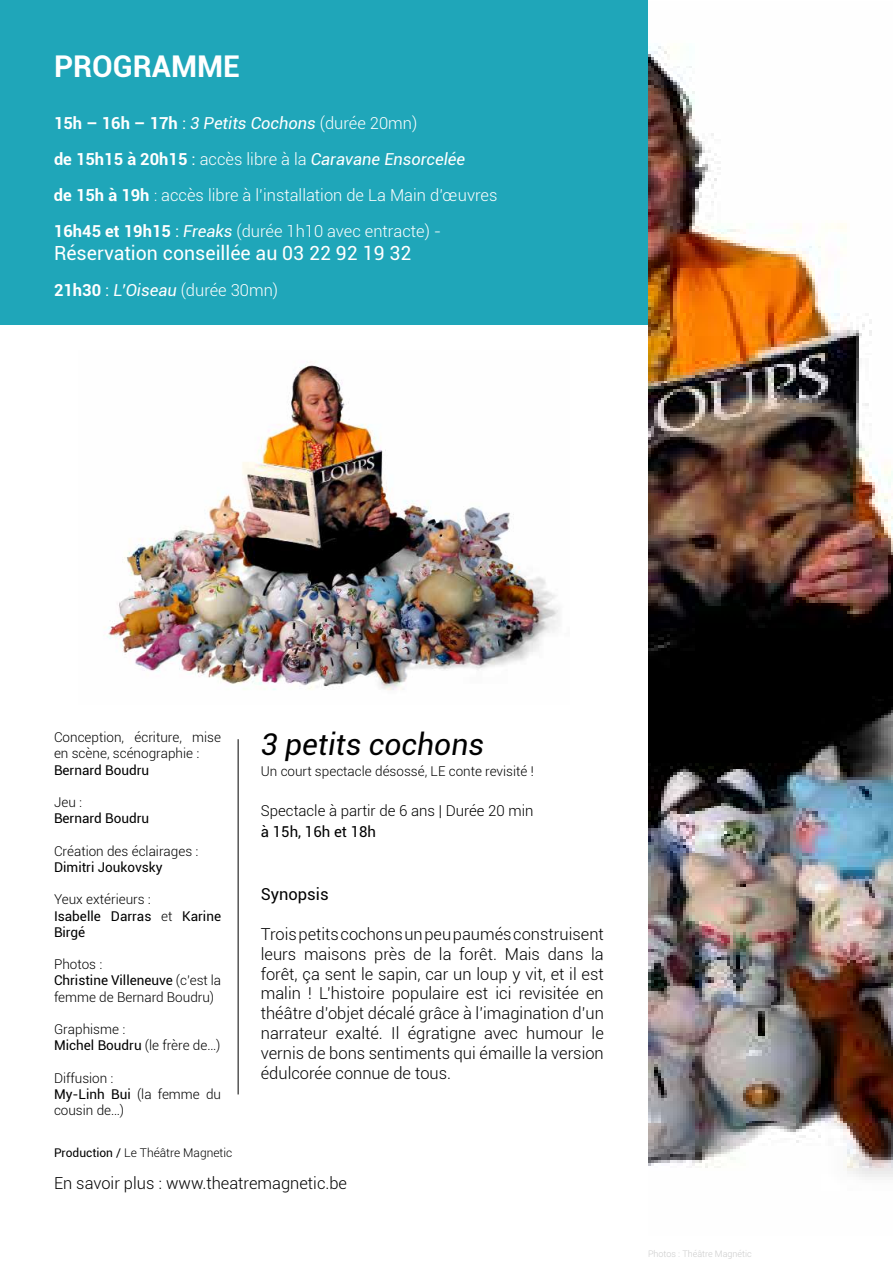
<style>
.page{position:relative;width:893px;height:1263px;background:#fff}
.page>*{position:absolute;margin:0;border:0;box-sizing:border-box;transform-origin:0 0}
.t1{font:italic 30px "Roboto";color:#000}
.t2{font:700 30px "Roboto";color:#fff}
.t3{font:19.5px "Roboto";color:#fff}
.t4{font:300 16.5px/19.8px "Roboto";color:#000;text-align:justify}
.t5{font:300 16.5px/36px "Roboto";color:#fff}
.t6{font:16.5px "Roboto";color:#000}
.t7{font:300 15px "Roboto";color:#000}
.t8{font:15px "Roboto";color:#000}
.t9{font:300 13.5px/16.2px "Roboto";color:#000}
.t10{font:13.5px/16.2px "Roboto";color:#000}
.t11{font:300 12px "Roboto";color:#000}
.t12{font:300 9px "Roboto";color:#cbcbcb}
.s1{font-weight:700}
.s2{font-weight:400}
.s3{font-weight:400;font-style:italic}
.s4{font-weight:300}
</style>
<div class="page">
<div style="left:0;top:0;width:647px;height:325px;background:#1fa6b9"></div>
<img style="left:103px;top:362px;width:456px;height:328px">
<hr style="left:238px;top:739px;width:1px;height:355px;background:#000">
<img style="left:648px;top:46px;width:245px;height:1131px">
<h1 class="t2" style="left:54px;top:45px;width:187px">PROGRAMME</h1>
<p class="t5" style="left:54px;top:104px;width:445px"><span class="s1">15h – 16h – 17h</span> <span class="s2">:</span> <span class="s3">3 Petits Cochons</span> (durée 20mn)<br><span class="s1">de 15h15 à 20h15</span> <span class="s2">:</span> accès libre à la <span class="s3">Caravane Ensorcelée<br></span><span class="s1">de 15h à 19h</span> : accès libre à l’installation de La Main d’œuvres <span class="s1">16h45 et 19h15</span> <span class="s2">:</span> <span class="s3">Freaks</span> (durée 1h10 avec entracte) -</p>
<p class="t3" style="left:54px;top:239px;width:359px">Réservation conseillée au 03 22 92 19 32</p>
<p class="t5" style="left:54px;top:272px;width:226px"><span class="s1">21h30</span> <span class="s2">:</span> <span class="s3">L’Oiseau</span> (durée 30mn)</p>
<h1 class="t1" style="left:261px;top:723px;width:225px">3 petits cochons</h1>
<p class="t9" style="left:261px;top:763px;width:275px">Un court spectacle désossé, LE conte revisité !</p>
<p class="t7" style="left:261px;top:800px;width:274px">Spectacle à partir de 6 ans | Durée 20 min</p>
<p class="t8" style="left:261px;top:822px;width:117px">à 15h, 16h et 18h</p>
<p class="t9" style="left:54px;top:729px;width:169px">Conception, écriture, mise en scène, scénographie :</p>
<p class="t10" style="left:54px;top:761px;width:97px">Bernard Boudru</p>
<p class="t9" style="left:54px;top:794px;width:30px">Jeu :</p>
<p class="t10" style="left:54px;top:810px;width:97px">Bernard Boudru</p>
<p class="t9" style="left:54px;top:842px;width:146px">Création des éclairages :</p>
<p class="t10" style="left:54px;top:858px;width:110px">Dimitri Joukovsky</p>
<p class="t10" style="left:54px;top:891px;width:169px"><span class="s4">Yeux extérieurs :<br></span>Isabelle Darras <span class="s4">et</span> Karine<br>Birgé</p>
<p class="t9" style="left:54px;top:956px;width:169px">Photos :<br><span class="s2">Christine Villeneuve</span> (c’est la femme de Bernard Boudru)</p>
<p class="t9" style="left:54px;top:1020px;width:168px">Graphisme :<br><span class="s2">Michel Boudru</span> (le frère de…)</p>
<p class="t9" style="left:54px;top:1069px;width:169px">Diffusion :<br><span class="s2">My-Linh Bui</span> (la femme du cousin de…)</p>
<p class="t11" style="left:54px;top:1144px;width:180px"><span class="s2">Production /</span> Le Théâtre Magnetic</p>
<p class="t4" style="left:54px;top:1172px;width:295px">En savoir plus : www.theatremagnetic.be</p>
<p class="t6" style="left:261px;top:883px;width:69px">Synopsis</p>
<p class="t4" style="left:261px;top:924px;width:345px">Trois petits cochons un peu paumés construisent leurs maisons près de la forêt. Mais dans la forêt, ça sent le sapin, car un loup y vit, et il est malin ! L’histoire populaire est ici revisitée en théâtre d’objet décalé grâce à l’imagination d’un narrateur exalté. Il égratigne avec humour le vernis de bons sentiments qui émaille la version édulcorée connue de tous.</p>
<p class="t12" style="left:648px;top:1247px;width:105px">Photos : Théâtre Magnétic</p>
</div>
